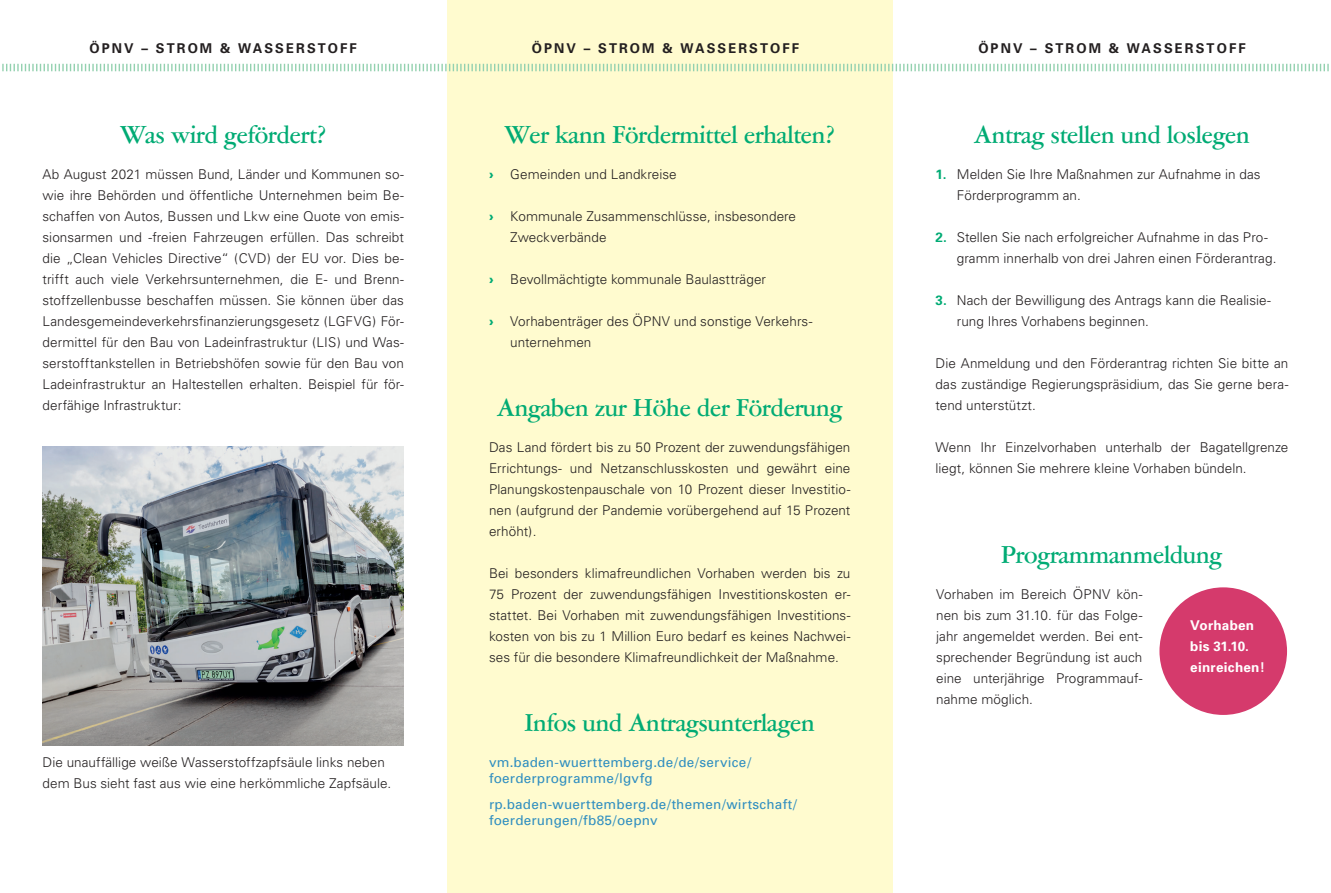
<style>
.page{position:relative;width:1331px;height:893px;background:#fff}
.page>*{position:absolute;margin:0;border:0;box-sizing:border-box;transform-origin:0 0}
.t1{font:500 24px "Garamont Amsterdam BQ";color:#00ab74}
.t2{font:300 13.5px/21px "Univers";letter-spacing:.005em;color:#231f20}
.t3{font:13.5px/16.5px "Univers";letter-spacing:.015em;color:#2f8ec0}
.t4{font:700 13.5px "Univers";letter-spacing:.16em;color:#231f20}
.t5{font:700 13.5px/21px "Univers";letter-spacing:.02em;color:#fff}
.s1{font-weight:900;color:#00ab74}
.s2{font-weight:700;color:#00ab74}
</style>
<div class="page">
<div style="left:447px;top:0;width:446px;height:893px;background:#fffbcf"></div>
<svg style="left:2px;top:63px;width:1327px;height:9px"></svg>
<div style="left:1159px;top:587px;width:128px;height:128px;background:#d53a6c;border-radius:50%"></div>
<img style="left:43px;top:446px;width:361px;height:300px">
<p class="t4" style="left:90px;top:40px;width:269px">ÖPNV – STROM &amp; WASSERSTOFF</p>
<p class="t4" style="left:532px;top:40px;width:269px">ÖPNV – STROM &amp; WASSERSTOFF</p>
<p class="t4" style="left:978px;top:40px;width:269px">ÖPNV – STROM &amp; WASSERSTOFF</p>
<h1 class="t1" style="left:120px;top:120px;width:208px">Was wird gefördert?</h1>
<p class="t2" style="left:43px;top:163px;width:363px;text-align:justify">Ab August 2021 müssen Bund, Länder und Kommunen so&shy;wie ihre Behörden und öffentliche Unternehmen beim Be&shy;schaffen von Autos, Bussen und Lkw eine Quote von emis&shy;sionsarmen und -freien Fahrzeugen erfüllen. Das schreibt die „Clean Vehicles Directive“ (CVD) der EU vor. Dies be&shy;trifft auch viele Verkehrsunternehmen, die E- und Brenn&shy;stoffzellenbusse beschaffen müssen. Sie können über das Landesgemeindeverkehrsfinanzierungsgesetz (LGFVG) För&shy;dermittel für den Bau von Ladeinfrastruktur (LIS) und Was&shy;serstofftankstellen in Betriebshöfen sowie für den Bau von Ladeinfrastruktur an Haltestellen erhalten. Beispiel für för&shy;derfähige Infrastruktur:</p>
<p class="t2" style="left:43px;top:751px;width:350px">Die unauffällige weiße Wasserstoffzapfsäule links neben dem Bus sieht fast aus wie eine herkömmliche Zapfsäule.</p>
<h1 class="t1" style="left:504px;top:120px;width:332px">Wer kann Fördermittel erhalten?</h1>
<p class="t2" style="left:489px;top:163px;width:189px"><span class="s1">›</span> Gemeinden und Landkreise</p>
<p class="t2" style="left:510px;top:205px;width:287px;text-indent:-21px"><span class="s1">›</span> Kommunale Zusammenschlüsse, insbesondere<br>Zweckverbände</p>
<p class="t2" style="left:489px;top:268px;width:279px"><span class="s1">›</span> Bevollmächtigte kommunale Baulastträger</p>
<p class="t2" style="left:510px;top:310px;width:304px;text-indent:-21px"><span class="s1">›</span> Vorhabenträger des ÖPNV und sonstige Verkehrs&shy;unternehmen</p>
<h1 class="t1" style="left:497px;top:393px;width:346px">Angaben zur Höhe der Förderung</h1>
<p class="t2" style="left:489px;top:436px;width:363px;text-align:justify">Das Land fördert bis zu 50 Prozent der zuwendungsfähigen Errichtungs- und Netzanschlusskosten und gewährt eine Planungskostenpauschale von 10 Prozent dieser Investitio&shy;nen (aufgrund der Pandemie vorübergehend auf 15 Prozent erhöht).</p>
<p class="t2" style="left:489px;top:562px;width:363px;text-align:justify">Bei besonders klimafreundlichen Vorhaben werden bis zu 75 Prozent der zuwendungsfähigen Investitionskosten er&shy;stattet. Bei Vorhaben mit zuwendungsfähigen Investitions&shy;kosten von bis zu 1 Million Euro bedarf es keines Nachwei&shy;ses für die besondere Klimafreundlichkeit der Maßnahme.</p>
<h1 class="t1" style="left:525px;top:708px;width:291px">Infos und Antragsunterlagen</h1>
<p class="t3" style="left:489px;top:754px;width:264px">vm.baden-wuerttemberg.de/de/service/ foerderprogramme/lgvfg</p>
<p class="t3" style="left:489px;top:796px;width:309px">rp.baden-wuerttemberg.de/themen/wirtschaft/ foerderungen/fb85/oepnv</p>
<h1 class="t1" style="left:974px;top:120px;width:277px">Antrag stellen und loslegen</h1>
<p class="t2" style="left:957px;top:163px;width:305px;text-indent:-21px"><span class="s2">1.</span> Melden Sie Ihre Maßnahmen zur Aufnahme in das<br>Förderprogramm an.</p>
<p class="t2" style="left:957px;top:226px;width:321px;text-indent:-21px"><span class="s2">2.</span> Stellen Sie nach erfolgreicher Aufnahme in das Pro&shy;gramm innerhalb von drei Jahren einen Förderantrag.</p>
<p class="t2" style="left:957px;top:289px;width:316px;text-indent:-21px"><span class="s2">3.</span> Nach der Bewilligung des Antrags kann die Realisie&shy;rung Ihres Vorhabens beginnen.</p>
<p class="t2" style="left:935px;top:352px;width:354px;text-align:justify">Die Anmeldung und den Förderantrag richten Sie bitte an das zuständige Regierungspräsidium, das Sie gerne bera&shy;tend unterstützt.</p>
<p class="t2" style="left:935px;top:436px;width:354px">Wenn Ihr Einzelvorhaben unterhalb der Bagatellgrenze liegt, können Sie mehrere kleine Vorhaben bündeln.</p>
<h1 class="t1" style="left:1001px;top:540px;width:222px">Programmanmeldung</h1>
<p class="t2" style="left:936px;top:583px;width:208px;text-align:justify">Vorhaben im Bereich ÖPNV kön&shy;nen bis zum 31.10. für das Folge&shy;jahr angemeldet werden. Bei ent&shy;sprechender Begründung ist auch eine unterjährige Programmauf&shy;nahme möglich.</p>
<p class="t5" style="left:1190px;top:615px;width:76px">Vorhaben bis 31.10. einreichen!</p>
</div>
